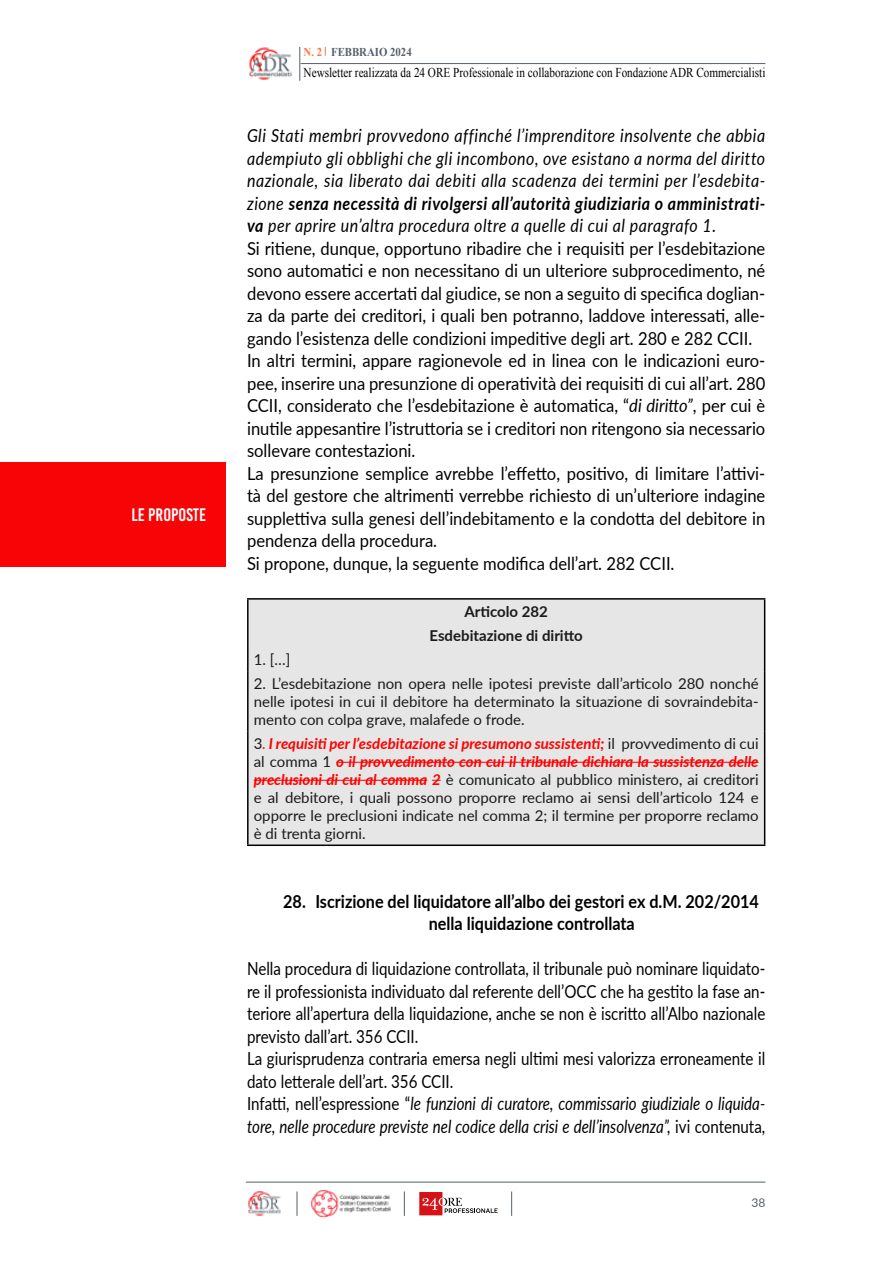
<style>
.page{position:relative;width:893px;height:1263px;background:#fff}
.page>*{position:absolute;margin:0;border:0;box-sizing:border-box;transform-origin:0 0}
.t1{font:18px/22.5px "Lato";color:#000;scale:.92 1}
.t2{font:18px/22.5px "Lato";color:#000;scale:.84 1}
.t3{font:700 18px/22.5px "Lato";color:#000;scale:.9 1}
.t4{font:18px "Bebas Kai";color:#fff}
.t5{font:15px/18px "Lato";color:#1a1a1a;text-align:justify}
.t6{font:700 15px/24px "Lato";color:#1a1a1a;text-align:center}
.t7{font:13.5px "Times New Roman";color:#000;scale:.83 1}
.t8{font:700 12px "Times New Roman";color:#54606c;scale:.9 1}
.t9{font:12px "Lato";color:#54606c}
.s1{color:#f87847}
.s2{font-style:italic}
.s3{font-weight:700;font-style:italic}
.s4{font-style:italic;color:#f00}
.s5{font-weight:700;font-style:italic;color:#f00}
</style>
<div class="page">
<hr style="left:246px;top:1182px;width:519px;height:1px;background:#54606c">
<svg style="left:511px;top:1191px;width:1px;height:25px"></svg>
<svg style="left:297px;top:1191px;width:1px;height:25px"></svg>
<img style="left:248px;top:1191px;width:33px;height:25px">
<svg style="left:404px;top:1191px;width:1px;height:25px"></svg>
<img style="left:311px;top:1190px;width:80px;height:27px">
<svg style="left:419px;top:1192px;width:79px;height:23px"></svg>
<hr style="left:299px;top:47px;width:1px;height:34px;background:#54606c">
<hr style="left:301px;top:63px;width:464px;height:1px;background:#54606c">
<div style="left:0;top:462px;width:225px;height:105px;background:#f80406"></div>
<img style="left:249px;top:47px;width:43px;height:33px">
<div style="left:249px;top:600px;width:515px;height:244px;background:#e7e6e6"></div>
<hr style="left:247px;top:598px;width:518px;height:2px;background:#000">
<hr style="left:247px;top:600px;width:2px;height:23px;background:#000">
<hr style="left:247px;top:623px;width:2px;height:24px;background:#000">
<hr style="left:247px;top:647px;width:2px;height:24px;background:#000">
<svg style="left:764px;top:600px;width:1px;height:71px"></svg>
<hr style="left:247px;top:671px;width:2px;height:60px;background:#000">
<hr style="left:764px;top:671px;width:1px;height:60px;background:#000">
<hr style="left:247px;top:731px;width:2px;height:113px;background:#000">
<hr style="left:764px;top:731px;width:1px;height:113px;background:#000">
<hr style="left:247px;top:844px;width:518px;height:2px;background:#000">
<hr style="left:336px;top:762px;width:423px;height:1px;background:#f00">
<hr style="left:254px;top:780px;width:173px;height:1px;background:#f00">
<p class="t4" style="left:132px;top:505px;width:76px">LE PROPOSTE</p>
<p class="t8" style="left:304px;top:43px;width:122px"><span class="s1">N. 2</span> FEBBRAIO 2024</p>
<p class="t7" style="left:304px;top:63px;width:558px">Newsletter realizzata da 24 ORE Professionale in collaborazione con Fondazione ADR Commercialisti</p>
<p class="t1" style="left:247px;top:124px;width:565px"><span class="s2">Gli Stati membri provvedono affinché l’imprenditore insolvente che abbia adempiuto gli obblighi che gli incombono, ove esistano a norma del diritto nazionale, sia liberato dai debiti alla scadenza dei termini per l’esdebita&shy;zione</span> <span class="s3">senza necessità di rivolgersi all’autorità giudiziaria o amministrati&shy;va</span> <span class="s2">per aprire un’altra procedura oltre a quelle di cui al paragrafo 1.<br></span>Si ritiene, dunque, opportuno ribadire che i requisiti per l’esdebitazione sono automatici e non necessitano di un ulteriore subprocedimento, né devono essere accertati dal giudice, se non a seguito di specifica doglian&shy;za da parte dei creditori, i quali ben potranno, laddove interessati, alle&shy;gando l’esistenza delle condizioni impeditive degli art. 280 e 282 CCII.<br>In altri termini, appare ragionevole ed in linea con le indicazioni euro&shy;pee, inserire una presunzione di operatività dei requisiti di cui all’art. 280<br>CCII, considerato che l’esdebitazione è automatica, “<span class="s2">di diritto”</span>, per cui è inutile appesantire l’istruttoria se i creditori non ritengono sia necessario sollevare contestazioni.<br>La presunzione semplice avrebbe l’effetto, positivo, di limitare l’attivi&shy;tà del gestore che altrimenti verrebbe richiesto di un’ulteriore indagine supplettiva sulla genesi dell’indebitamento e la condotta del debitore in pendenza della procedura.<br>Si propone, dunque, la seguente modifica dell’art. 282 CCII.</p>
<p class="t6" style="left:430px;top:599px;width:155px">Articolo 282<br>Esdebitazione di diritto</p>
<p class="t5" style="left:254px;top:650px;width:38px">1. […]</p>
<p class="t5" style="left:254px;top:674px;width:506px">2. L’esdebitazione non opera nelle ipotesi previste dall’articolo 280 nonché nelle ipotesi in cui il debitore ha determinato la situazione di sovraindebita&shy;mento con colpa grave, malafede o frode.</p>
<p class="t5" style="left:254px;top:734px;width:506px">3<span class="s4">.</span> <span class="s5">I requisiti per l’esdebitazione si presumono sussistenti;</span> il provvedimento di cui al comma 1 <span class="s5">o il provvedimento con cui il tribunale dichiara la sussistenza delle preclusioni di cui al comma 2</span> è comunicato al pubblico ministero, ai creditori e al debitore, i quali possono proporre reclamo ai sensi dell’articolo 124 e opporre le preclusioni indicate nel comma 2; il termine per proporre reclamo è di trenta giorni.</p>
<p class="t3" style="left:429px;top:889px;width:368px;text-indent:-145px">28. Iscrizione del liquidatore all’albo dei gestori ex d.M. 202/2014 nella liquidazione controllata</p>
<p class="t2" style="left:247px;top:956px;width:619px">Nella procedura di liquidazione controllata, il tribunale può nominare liquidato&shy;re il professionista individuato dal referente dell’OCC che ha gestito la fase an&shy;teriore all’apertura della liquidazione, anche se non è iscritto all’Albo nazionale previsto dall’art. 356 CCII.<br>La giurisprudenza contraria emersa negli ultimi mesi valorizza erroneamente il dato letterale dell’art. 356 CCII.<br>Infatti, nell’espressione “<span class="s2">le funzioni di curatore, commissario giudiziale o liquida&shy;tore, nelle procedure previste nel codice della crisi e dell’insolvenza”,</span> ivi contenuta,</p>
<p class="t9" style="left:751px;top:1194px;width:15px">38</p>
</div>
